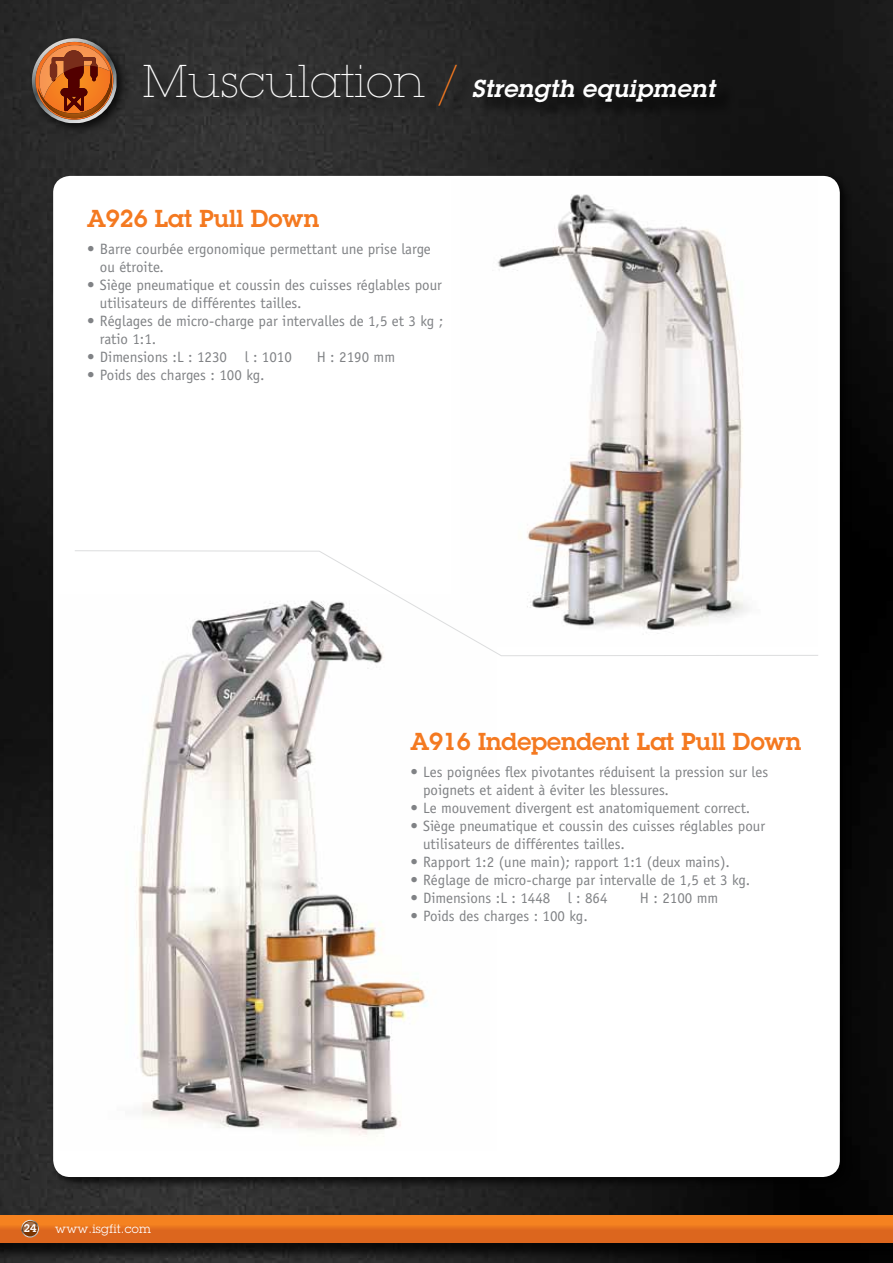
<style>
.page{position:relative;width:893px;height:1263px;background:#fff}
.page>*{position:absolute;margin:0;border:0;box-sizing:border-box;transform-origin:0 0}
.t1{font:600 24px "Lubalin Graph Std";color:#f47920}
.t2{font:italic 600 24px "Lubalin Graph Std";letter-spacing:.02em;color:#fff}
.t3{font:15px/18px "Officina Sans Std";color:#808285}
.t4{font:12px "Lubalin Graph Std";letter-spacing:.025em;color:#fff}
.t5{font:600 10.95px "Lubalin Graph Std";color:#fff}
.s1{font-weight:200;font-style:normal;font-size:45px}
.s2{font-weight:200;font-style:normal;font-size:45px;color:#f47920}
</style>
<div class="page">
<img style="left:0;top:0;width:893px;height:1263px">
<div style="left:0;top:1217px;width:893px;height:44px;background:#000;opacity:.75"></div>
<svg style="left:0;top:1215px;width:893px;height:27px"></svg>
<svg style="left:21px;top:1220px;width:18px;height:17px"></svg>
<svg style="left:22px;top:1221px;width:16px;height:15px"></svg>
<svg style="left:23px;top:1222px;width:14px;height:10px"></svg>
<div style="left:28px;top:35px;width:101px;height:101px;background:#000;opacity:.75"></div>
<svg style="left:32px;top:38px;width:85px;height:85px"></svg>
<div style="left:49px;top:172px;width:803px;height:1018px;background:#000;opacity:.75"></div>
<div style="left:53px;top:176px;width:787px;height:1001px;background:#fff;border-radius:17px"></div>
<div style="left:147px;top:67px;width:588px;height:57px;background:#000;opacity:.75"></div>
<img style="left:497px;top:194px;width:246px;height:356px">
<img style="left:136px;top:656px;width:292px;height:481px">
<svg style="left:75px;top:550px;width:743px;height:106px"></svg>
<h1 class="t2" style="left:142px;top:72px;width:574px"><span class="s1">Musculation</span> <span class="s2">/</span> Strength equipment</h1>
<h1 class="t1" style="left:87px;top:203px;width:233px">A926 Lat Pull Down</h1>
<p class="t3" style="left:100px;top:240px;width:332px;text-indent:-13px">• Barre courbée ergonomique permettant une prise large ou étroite.</p>
<p class="t3" style="left:100px;top:276px;width:343px;text-indent:-13px">• Siège pneumatique et coussin des cuisses réglables pour utilisateurs de différentes tailles.</p>
<p class="t3" style="left:100px;top:312px;width:345px;text-indent:-13px">• Réglages de micro-charge par intervalles de 1,5 et 3 kg ; ratio 1:1.</p>
<p class="t3" style="left:87px;top:348px;width:206px">• Dimensions : L : 1230 l : 1010</p>
<p class="t3" style="left:317px;top:348px;width:80px">H : 2190 mm</p>
<p class="t3" style="left:87px;top:366px;width:179px">• Poids des charges : 100 kg.</p>
<p class="t5" style="left:24px;top:1221px;width:14px">24</p>
<p class="t4" style="left:55px;top:1221px;width:97px">www.isgfit.com</p>
<h1 class="t1" style="left:410px;top:726px;width:392px">A916 Independent Lat Pull Down</h1>
<p class="t3" style="left:423px;top:762px;width:347px;text-indent:-13px">• Les poignées flex pivotantes réduisent la pression sur les poignets et aident à éviter les blessures.</p>
<p class="t3" style="left:410px;top:798px;width:342px">• Le mouvement divergent est anatomiquement correct.</p>
<p class="t3" style="left:423px;top:816px;width:343px;text-indent:-13px">• Siège pneumatique et coussin des cuisses réglables pour utilisateurs de différentes tailles.</p>
<p class="t3" style="left:410px;top:852px;width:321px">• Rapport 1:2 (une main); rapport 1:1 (deux mains).</p>
<p class="t3" style="left:410px;top:870px;width:342px">• Réglage de micro-charge par intervalle de 1,5 et 3 kg.</p>
<p class="t3" style="left:410px;top:888px;width:199px">• Dimensions : L : 1448 l : 864</p>
<p class="t3" style="left:640px;top:888px;width:80px">H : 2100 mm</p>
<p class="t3" style="left:410px;top:906px;width:179px">• Poids des charges : 100 kg.</p>
</div>
